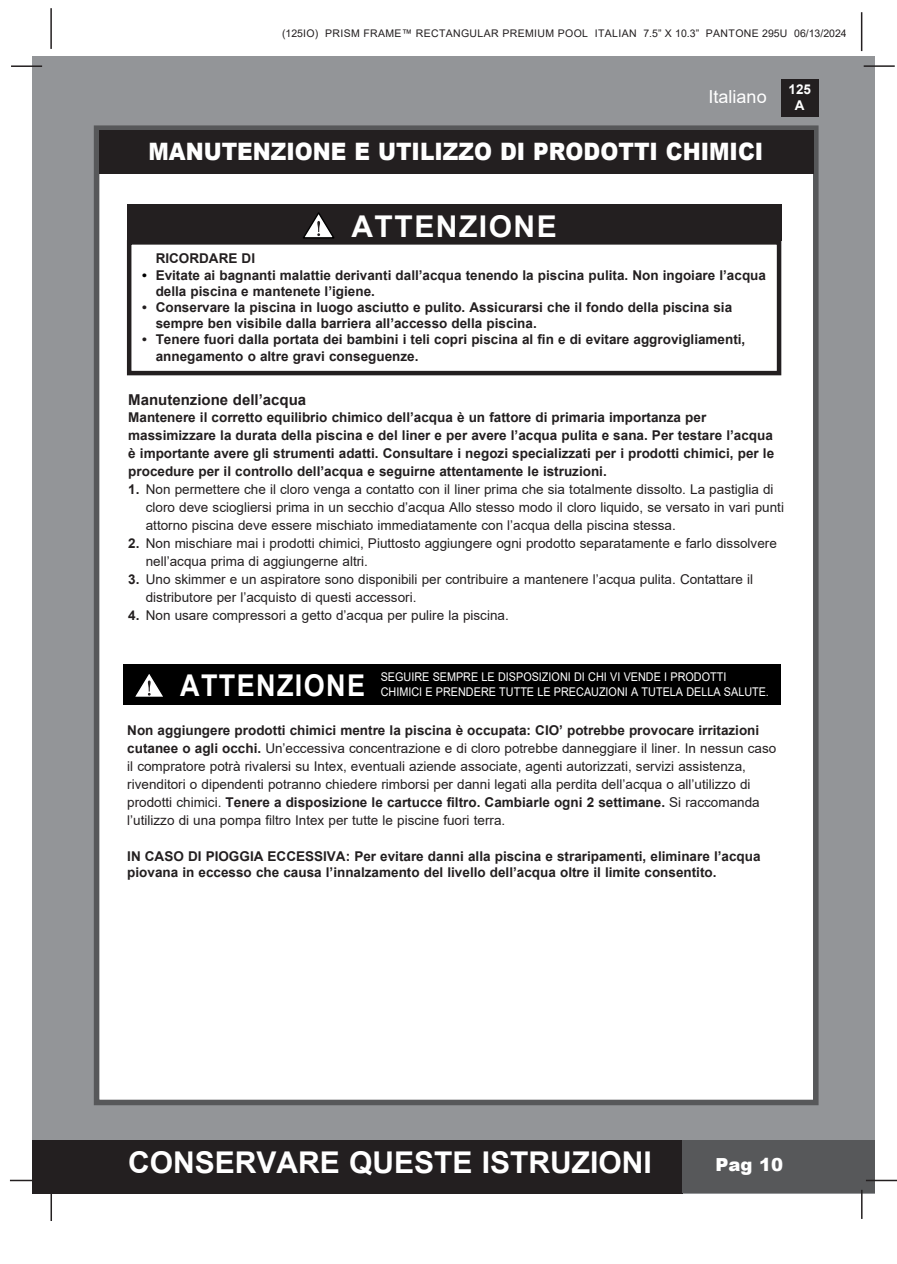
<style>
.page{position:relative;width:897px;height:1264px;background:#fff}
.page>*{position:absolute;margin:0;border:0;box-sizing:border-box;transform-origin:0 0}
.t1{font:700 30px "Arial";color:#fff}
.t2{font:700 30px "Arial";letter-spacing:.05em;color:#fff}
.t3{font:700 30px "Arial";letter-spacing:.05em;color:#fff;scale:.9 1}
.t4{font:900 24px "Arial";color:#fff;scale:.9 1}
.t5{font:18px "Arial";color:#fff}
.t6{font:900 18px "Arial";color:#fff}
.t7{font:700 15px "Arial";color:#231f20}
.t8{font:700 13.5px "Arial";color:#231f20}
.t9{font:13.5px/18px "Arial";color:#231f20}
.t10{font:700 13.5px/16.2px "Arial";color:#fff;text-align:center}
.t11{font:12px "Arial";color:#fff;scale:.9 1}
.t12{font:10.5px "Arial";letter-spacing:.035em;color:#231f20}
.s1{color:#000}
.s2{font-weight:700}
.s3{font-weight:400}
</style>
<div class="page">
<div style="left:33px;top:56px;width:842px;height:1137px;background:#939598"></div>
<div style="left:780px;top:79px;width:38px;height:38px;background:#231f20"></div>
<hr style="left:863px;top:65px;width:31px;height:2px;background:#231f20">
<hr style="left:50px;top:8px;width:2px;height:41px;background:#231f20">
<hr style="left:860px;top:12px;width:2px;height:39px;background:#231f20">
<div style="left:33px;top:1140px;width:650px;height:53px;background:#231f20"></div>
<div style="left:682px;top:1140px;width:193px;height:53px;background:#57585a"></div>
<hr style="left:865px;top:1179px;width:31px;height:2px;background:#231f20">
<hr style="left:860px;top:1189px;width:2px;height:30px;background:#231f20">
<hr style="left:50px;top:1190px;width:2px;height:31px;background:#231f20">
<hr style="left:10px;top:1179px;width:31px;height:2px;background:#231f20">
<hr style="left:11px;top:65px;width:31px;height:2px;background:#231f20">
<div style="left:94px;top:125px;width:724px;height:980px;background:#fff;border:6px solid #57585a"></div>
<div style="left:99px;top:130px;width:714px;height:44px;background:#231f20"></div>
<div style="left:127px;top:204px;width:654px;height:37px;background:#231f20"></div>
<div style="left:127px;top:240px;width:654px;height:135px;border:4px solid #231f20"></div>
<svg style="left:303px;top:212px;width:31px;height:26px"></svg>
<div style="left:123px;top:664px;width:657px;height:40px;background:#000"></div>
<svg style="left:135px;top:674px;width:28px;height:23px"></svg>
<p class="t12" style="left:282px;top:26px;width:566px">(125IO) PRISM FRAME™ RECTANGULAR PREMIUM POOL ITALIAN 7.5” X 10.3” PANTONE 295U 06/13/2024</p>
<h3 class="t5" style="left:708px;top:84px;width:60px">Italiano</h3>
<p class="t4" style="left:148px;top:134px;width:684px">MANUTENZIONE E UTILIZZO DI PRODOTTI CHIMICI</p>
<p class="t2" style="left:351px;top:206px;width:207px">ATTENZIONE</p>
<p class="t8" style="left:156px;top:249px;width:101px">RICORDARE DI</p>
<p class="t8" style="left:142px;top:265px;width:625px"><span class="s1">•</span> Evitate ai bagnanti malattie derivanti dall’acqua tenendo la piscina pulita. Non ingoiare l’acqua</p>
<p class="t8" style="left:156px;top:281px;width:221px">della piscina e mantenete l’igiene.</p>
<p class="t8" style="left:142px;top:298px;width:591px">• Conservare la piscina in luogo asciutto e pulito. Assicurarsi che il fondo della piscina sia</p>
<p class="t8" style="left:156px;top:314px;width:382px">sempre ben visibile dalla barriera all’accesso della piscina.</p>
<p class="t8" style="left:142px;top:330px;width:604px">• Tenere fuori dalla portata dei bambini i teli copri piscina al fin e di evitare aggrovigliamenti,</p>
<p class="t8" style="left:156px;top:346px;width:264px">annegamento o altre gravi conseguenze.</p>
<p class="t10" style="left:788px;top:81px;width:24px">125<br>A</p>
<p class="t7" style="left:128px;top:389px;width:179px">Manutenzione dell’acqua</p>
<p class="t8" style="left:128px;top:407px;width:579px">Mantenere il corretto equilibrio chimico dell’acqua è un fattore di primaria importanza per</p>
<p class="t8" style="left:128px;top:425px;width:646px">massimizzare la durata della piscina e del liner e per avere l’acqua pulita e sana. Per testare l’acqua</p>
<p class="t8" style="left:128px;top:443px;width:647px">è importante avere gli strumenti adatti. Consultare i negozi specializzati per i prodotti chimici, per le</p>
<p class="t8" style="left:128px;top:461px;width:480px">procedure per il controllo dell’acqua e seguirne attentamente le istruzioni.</p>
<p class="t9" style="left:128px;top:480px;width:646px"><span class="s2">1.</span> Non permettere che il cloro venga a contatto con il liner prima che sia totalmente dissolto. La pastiglia di</p>
<p class="t9" style="left:146px;top:498px;width:639px">cloro deve sciogliersi prima in un secchio d’acqua Allo stesso modo il cloro liquido, se versato in vari punti</p>
<p class="t9" style="left:146px;top:516px;width:531px">attorno piscina deve essere mischiato immediatamente con l’acqua della piscina stessa.</p>
<p class="t9" style="left:128px;top:534px;width:650px"><span class="s2">2.</span> Non mischiare mai i prodotti chimici, Piuttosto aggiungere ogni prodotto separatamente e farlo dissolvere</p>
<p class="t9" style="left:146px;top:552px;width:224px">nell’acqua prima di aggiungerne altri.</p>
<p class="t9" style="left:128px;top:570px;width:626px"><span class="s2">3.</span> Uno skimmer e un aspiratore sono disponibili per contribuire a mantenere l’acqua pulita. Contattare il</p>
<p class="t9" style="left:146px;top:588px;width:272px">distributore per l’acquisto di questi accessori.</p>
<p class="t9" style="left:128px;top:606px;width:382px"><span class="s2">4.</span> Non usare compressori a getto d’acqua per pulire la piscina.</p>
<p class="t3" style="left:180px;top:664px;width:207px">ATTENZIONE</p>
<p class="t11" style="left:380px;top:669px;width:385px">SEGUIRE SEMPRE LE DISPOSIZIONI DI CHI VI VENDE I PRODOTTI</p>
<p class="t11" style="left:380px;top:683px;width:433px">CHIMICI E PRENDERE TUTTE LE PRECAUZIONI A TUTELA DELLA SALUTE.</p>
<p class="t8" style="left:127px;top:720px;width:633px">Non aggiungere prodotti chimici mentre la piscina è occupata: CIO’ potrebbe provocare irritazioni</p>
<p class="t9" style="left:127px;top:739px;width:650px"><span class="s2">cutanee o agli occhi.</span> Un’eccessiva concentrazione e di cloro potrebbe danneggiare il liner. In nessun caso il compratore potrà rivalersi su Intex, eventuali aziende associate, agenti autorizzati, servizi assistenza,</p>
<p class="t9" style="left:127px;top:775px;width:624px">rivenditori o dipendenti potranno chiedere rimborsi per danni legati alla perdita dell’acqua o all’utilizzo di</p>
<p class="t8" style="left:127px;top:792px;width:634px"><span class="s3">prodotti chimici.</span> Tenere a disposizione le cartucce filtro. Cambiarle ogni 2 settimane. <span class="s3">Si raccomanda</span></p>
<p class="t9" style="left:127px;top:811px;width:379px">l’utilizzo di una pompa filtro Intex per tutte le piscine fuori terra.</p>
<p class="t8" style="left:127px;top:846px;width:634px">IN CASO DI PIOGGIA ECCESSIVA: Per evitare danni alla piscina e straripamenti, eliminare l’acqua</p>
<p class="t8" style="left:127px;top:862px;width:590px">piovana in eccesso che causa l’innalzamento del livello dell’acqua oltre il limite consentito.</p>
<h1 class="t1" style="left:128px;top:1141px;width:525px">CONSERVARE QUESTE ISTRUZIONI</h1>
<h3 class="t6" style="left:715px;top:1151px;width:69px">Pag 10</h3>
</div>
